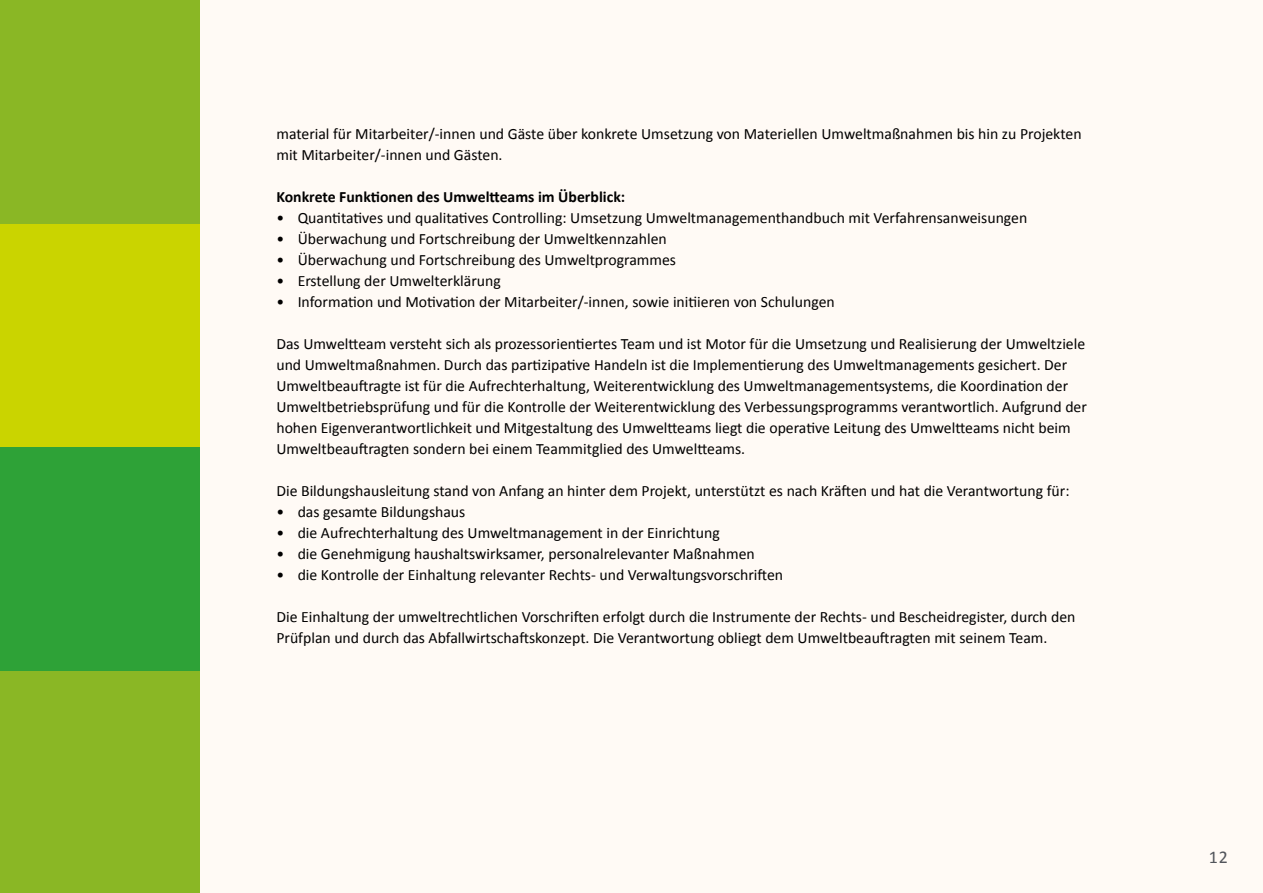
<style>
.page{position:relative;width:1263px;height:893px;background:#fff}
.page>*{position:absolute;margin:0;border:0;box-sizing:border-box;transform-origin:0 0}
.t1{font:18px "Calibri";color:#52555b}
.t2{font:15.75px/21px "Calibri";color:#000}
.t3{font:700 15.75px "Calibri";color:#000}
</style>
<div class="page">
<div style="left:1px;top:0;width:1262px;height:893px;background:#fffaf5"></div>
<div style="left:0;top:0;width:200px;height:224px;background:#8ab725"></div>
<div style="left:0;top:224px;width:200px;height:224px;background:#cad400"></div>
<div style="left:0;top:448px;width:200px;height:223px;background:#2ea237"></div>
<div style="left:0;top:671px;width:200px;height:222px;background:#8ab725"></div>
<p class="t2" style="left:276px;top:124px;width:807px">material für Mitarbeiter/-innen und Gäste über konkrete Umsetzung von Materiellen Umweltmaßnahmen bis hin zu Projekten mit Mitarbeiter/-innen und Gästen.</p>
<p class="t3" style="left:276px;top:187px;width:350px">Konkrete Funktionen des Umweltteams im Überblick:</p>
<p class="t2" style="left:276px;top:208px;width:752px">• Quantitatives und qualitatives Controlling: Umsetzung Umweltmanagementhandbuch mit Verfahrensanweisungen</p>
<p class="t2" style="left:276px;top:229px;width:392px">• Überwachung und Fortschreibung der Umweltkennzahlen</p>
<p class="t2" style="left:276px;top:250px;width:401px">• Überwachung und Fortschreibung des Umweltprogrammes</p>
<p class="t2" style="left:276px;top:271px;width:226px">• Erstellung der Umwelterklärung</p>
<p class="t2" style="left:276px;top:292px;width:560px">• Information und Motivation der Mitarbeiter/-innen, sowie initiieren von Schulungen</p>
<p class="t2" style="left:276px;top:334px;width:812px">Das Umweltteam versteht sich als prozessorientiertes Team und ist Motor für die Umsetzung und Realisierung der Umweltziele und Umweltmaßnahmen. Durch das partizipative Handeln ist die Implementierung des Umweltmanagements gesichert. Der Umweltbeauftragte ist für die Aufrechterhaltung, Weiterentwicklung des Umweltmanagementsystems, die Koordination der Umweltbetriebsprüfung und für die Kontrolle der Weiterentwicklung des Verbessungsprogramms verantwortlich. Aufgrund der hohen Eigenverantwortlichkeit und Mitgestaltung des Umweltteams liegt die operative Leitung des Umweltteams nicht beim Umweltbeauftragten sondern bei einem Teammitglied des Umweltteams.</p>
<p class="t2" style="left:276px;top:481px;width:795px">Die Bildungshausleitung stand von Anfang an hinter dem Projekt, unterstützt es nach Kräften und hat die Verantwortung für:</p>
<p class="t2" style="left:276px;top:502px;width:190px">• das gesamte Bildungshaus</p>
<p class="t2" style="left:276px;top:523px;width:445px">• die Aufrechterhaltung des Umweltmanagement in der Einrichtung</p>
<p class="t2" style="left:276px;top:544px;width:480px">• die Genehmigung haushaltswirksamer, personalrelevanter Maßnahmen</p>
<p class="t2" style="left:276px;top:565px;width:508px">• die Kontrolle der Einhaltung relevanter Rechts- und Verwaltungsvorschriften</p>
<p class="t2" style="left:276px;top:607px;width:801px">Die Einhaltung der umweltrechtlichen Vorschriften erfolgt durch die Instrumente der Rechts- und Bescheidregister, durch den<br>Prüfplan und durch das Abfallwirtschaftskonzept. Die Verantwortung obliegt dem Umweltbeauftragten mit seinem Team.</p>
<p class="t1" style="left:1209px;top:845px;width:21px">12</p>
</div>
